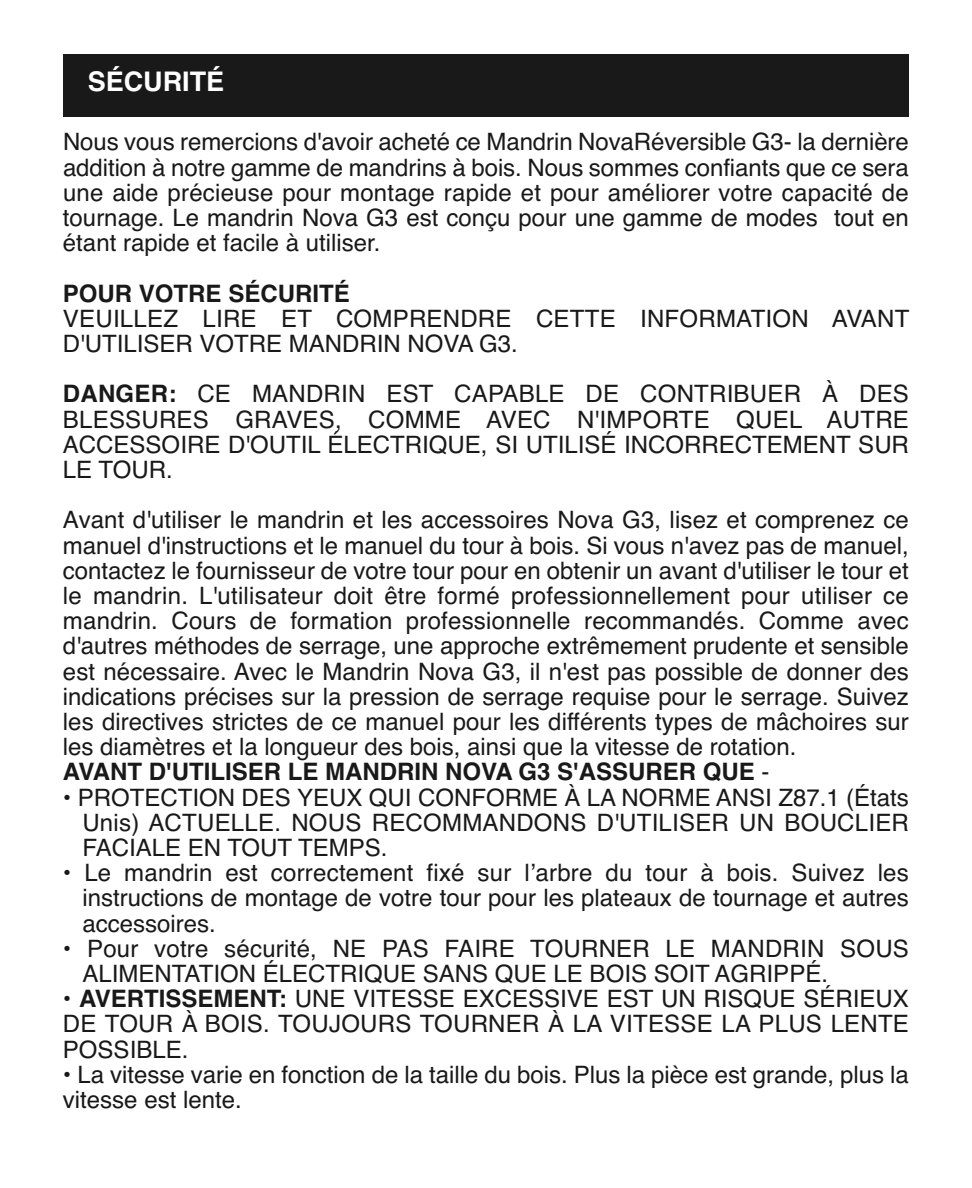
<style>
.page{position:relative;width:972px;height:1188px;background:#fff}
.page>*{position:absolute;margin:0;border:0;box-sizing:border-box;transform-origin:0 0}
.t1{font:700 27px "Helvetica";color:#fff}
.t2{font:24px/25.2px "Helvetica";color:#191919;text-align:justify}
.t3{font:700 24px "Helvetica";color:#191919}
.s1{font-weight:700}
.s2{font-weight:400}
</style>
<div class="page">
<div style="left:63px;top:54px;width:846px;height:63px;background:#191919"></div>
<p class="t1" style="left:88px;top:71px;width:138px">SÉCURITÉ</p>
<p class="t2" style="left:63px;top:132px;width:847px">Nous vous remercions d'avoir acheté ce Mandrin NovaRéversible G3- la dernière addition à notre gamme de mandrins à bois. Nous sommes confiants que ce sera une aide précieuse pour montage rapide et pour améliorer votre capacité de tournage. Le mandrin Nova G3 est conçu pour une gamme de modes tout en étant rapide et facile à utiliser.</p>
<p class="t3" style="left:63px;top:284px;width:288px">POUR VOTRE SÉCURITÉ</p>
<p class="t2" style="left:63px;top:308px;width:848px">VEUILLEZ LIRE ET COMPRENDRE CETTE INFORMATION AVANT<br>D'UTILISER VOTRE MANDRIN NOVA G3.</p>
<p class="t2" style="left:63px;top:384px;width:848px"><span class="s1">DANGER:</span> CE MANDRIN EST CAPABLE DE CONTRIBUER À DES BLESSURES GRAVES, COMME AVEC N'IMPORTE QUEL AUTRE ACCESSOIRE D'OUTIL ÉLECTRIQUE, SI UTILISÉ INCORRECTEMENT SUR LE TOUR.</p>
<p class="t2" style="left:63px;top:510px;width:847px">Avant d'utiliser le mandrin et les accessoires Nova G3, lisez et comprenez ce manuel d'instructions et le manuel du tour à bois. Si vous n'avez pas de manuel, contactez le fournisseur de votre tour pour en obtenir un avant d'utiliser le tour et le mandrin. L'utilisateur doit être formé professionnellement pour utiliser ce mandrin. Cours de formation professionnelle recommandés. Comme avec d'autres méthodes de serrage, une approche extrêmement prudente et sensible est nécessaire. Avec le Mandrin Nova G3, il n'est pas possible de donner des indications précises sur la pression de serrage requise pour le serrage. Suivez les directives strictes de ce manuel pour les différents types de mâchoires sur les diamètres et la longueur des bois, ainsi que la vitesse de rotation.</p>
<p class="t3" style="left:63px;top:763px;width:708px">AVANT D'UTILISER LE MANDRIN NOVA G3 S'ASSURER QUE <span class="s2">-</span></p>
<p class="t2" style="left:82px;top:787px;width:828px;text-indent:-19px">• PROTECTION DES YEUX QUI CONFORME À LA NORME ANSI Z87.1 (États Unis) ACTUELLE. NOUS RECOMMANDONS D'UTILISER UN BOUCLIER FACIALE EN TOUT TEMPS.</p>
<p class="t2" style="left:82px;top:863px;width:828px;text-indent:-19px">• Le mandrin est correctement fixé sur l’arbre du tour à bois. Suivez les instructions de montage de votre tour pour les plateaux de tournage et autres accessoires.</p>
<p class="t2" style="left:82px;top:938px;width:828px;text-indent:-19px">• Pour votre sécurité, NE PAS FAIRE TOURNER LE MANDRIN SOUS<br>ALIMENTATION ÉLECTRIQUE SANS QUE LE BOIS SOIT AGRIPPÉ.</p>
<p class="t2" style="left:63px;top:989px;width:848px">• <span class="s1">AVERTISSEMENT:</span> UNE VITESSE EXCESSIVE EST UN RISQUE SÉRIEUX DE TOUR À BOIS. TOUJOURS TOURNER À LA VITESSE LA PLUS LENTE POSSIBLE.</p>
<p class="t2" style="left:63px;top:1064px;width:847px">• La vitesse varie en fonction de la taille du bois. Plus la pièce est grande, plus la vitesse est lente.</p>
</div>
